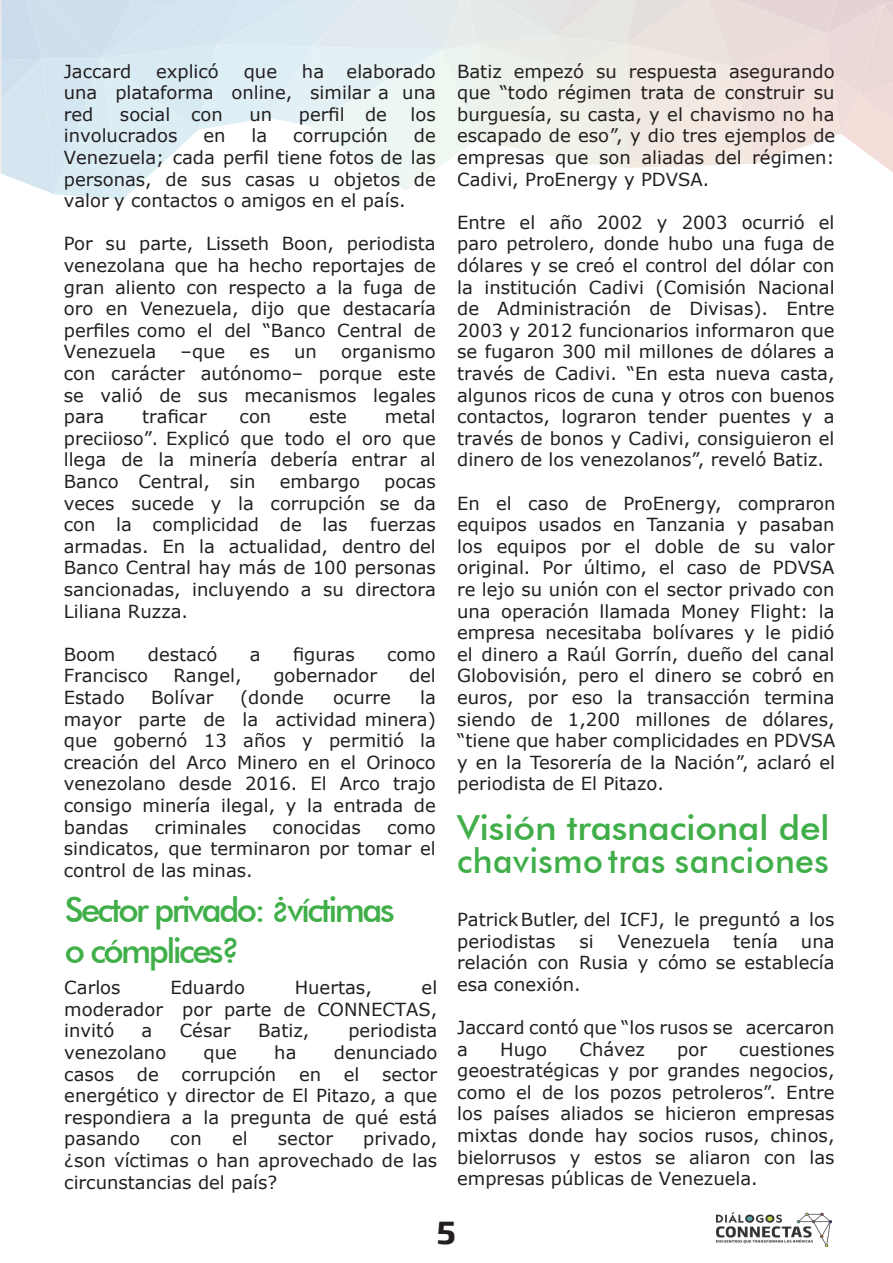
<style>
.page{position:relative;width:893px;height:1263px;background:#fff}
.page>*{position:absolute;margin:0;border:0;box-sizing:border-box;transform-origin:0 0}
.texto{font:500 34.5px/33px "Futura BT";letter-spacing:-.01em;color:#40ae49;scale:1.07 1}
.texto-2{font:500 34.5px/41px "Futura BT";letter-spacing:-.075em;color:#40ae49}
.t1{font:700 30px "Soho Gothic Pro";color:#231f20}
.texto-3{font:18px/21.6px "Verdana";color:#231f20;text-align:justify}
</style>
<div class="page">
<svg style="left:0;top:0;width:893px;height:200px"></svg>
<img style="left:716px;top:1212px;width:115px;height:34px">
<p class="texto-3" style="left:64px;top:60px;width:69px">Jaccard</p>
<p class="texto-3" style="left:156px;top:60px;width:64px">explicó</p>
<p class="texto-3" style="left:244px;top:60px;width:35px">que</p>
<p class="texto-3" style="left:64px;top:60px;width:374px;text-indent:238px">ha elaborado una plataforma online, similar a una red</p>
<p class="texto-3" style="left:120px;top:103px;width:104px">social con</p>
<p class="texto-3" style="left:249px;top:103px;width:24px">un</p>
<p class="texto-3" style="left:299px;top:103px;width:90px">perfil de</p>
<p class="texto-3" style="left:411px;top:103px;width:27px">los</p>
<p class="texto-3" style="left:64px;top:125px;width:115px">involucrados</p>
<p class="texto-3" style="left:203px;top:125px;width:24px">en</p>
<p class="texto-3" style="left:251px;top:125px;width:17px">la</p>
<p class="texto-3" style="left:293px;top:125px;width:96px">corrupción</p>
<p class="texto-3" style="left:64px;top:125px;width:374px;text-indent:350px">de Venezuela; cada perfil tiene fotos de las personas, de sus casas u objetos de valor y contactos o amigos en el país.</p>
<p class="texto-3" style="left:64px;top:233px;width:374px">Por su parte, Lisseth Boon, periodista venezolana que ha hecho reportajes de gran aliento con respecto a la fuga de oro en Venezuela, dijo que destacaría perfiles como el del “Banco Central de Venezuela</p>
<p class="texto-3" style="left:64px;top:341px;width:374px;text-indent:277px">organismo con carácter autónomo– porque este se valió de sus mecanismos legales para</p>
<p class="texto-3" style="left:181px;top:341px;width:46px">–que</p>
<p class="texto-3" style="left:250px;top:341px;width:22px">es</p>
<p class="texto-3" style="left:294px;top:341px;width:24px">un</p>
<p class="texto-3" style="left:142px;top:406px;width:66px">traficar</p>
<p class="texto-3" style="left:240px;top:406px;width:33px">con</p>
<p class="texto-3" style="left:309px;top:406px;width:39px">este</p>
<p class="texto-3" style="left:64px;top:406px;width:374px;text-indent:321px">metal preciioso”. Explicó que todo el oro que llega de la minería debería entrar al Banco Central, sin</p>
<p class="texto-3" style="left:280px;top:470px;width:82px">embargo</p>
<p class="texto-3" style="left:64px;top:470px;width:374px;text-indent:320px">pocas veces sucede y la corrupción se da con la complicidad de las</p>
<p class="texto-3" style="left:64px;top:514px;width:374px;text-indent:306px">fuerzas armadas. En la actualidad, dentro del Banco Central hay más de 100 personas sancionadas, incluyendo a su directora Liliana Ruzza.</p>
<p class="texto-3" style="left:64px;top:643px;width:53px">Boom</p>
<p class="texto-3" style="left:148px;top:643px;width:71px">destacó</p>
<p class="texto-3" style="left:250px;top:643px;width:12px">a</p>
<p class="texto-3" style="left:293px;top:643px;width:63px">figuras</p>
<p class="texto-3" style="left:387px;top:643px;width:50px">como</p>
<p class="texto-3" style="left:64px;top:665px;width:86px">Francisco</p>
<p class="texto-3" style="left:173px;top:665px;width:70px">Rangel,</p>
<p class="texto-3" style="left:273px;top:665px;width:105px">gobernador</p>
<p class="texto-3" style="left:409px;top:665px;width:28px">del</p>
<p class="texto-3" style="left:64px;top:686px;width:62px">Estado</p>
<p class="texto-3" style="left:151px;top:686px;width:64px">Bolívar</p>
<p class="texto-3" style="left:240px;top:686px;width:65px">(donde</p>
<p class="texto-3" style="left:333px;top:686px;width:59px">ocurre</p>
<p class="texto-3" style="left:64px;top:686px;width:374px;text-indent:356px">la mayor parte de la actividad minera) que gobernó 13 años y permitió la creación del Arco Minero en el Orinoco venezolano desde 2016. El Arco trajo consigo minería ilegal, y la entrada de bandas</p>
<p class="texto-3" style="left:155px;top:816px;width:93px">criminales</p>
<p class="texto-3" style="left:273px;top:816px;width:90px">conocidas</p>
<p class="texto-3" style="left:64px;top:816px;width:374px;text-indent:323px">como sindicatos, que terminaron por tomar el control de las minas.</p>
<p class="texto-2" style="left:65px;top:889px;width:332px">Sector privado: ¿víctimas o cómplices?</p>
<p class="texto-3" style="left:64px;top:976px;width:58px">Carlos</p>
<p class="texto-3" style="left:170px;top:976px;width:76px">Eduardo</p>
<p class="texto-3" style="left:295px;top:976px;width:79px">Huertas,</p>
<p class="texto-3" style="left:64px;top:976px;width:374px;text-indent:357px">el moderador por parte de CONNECTAS, invitó</p>
<p class="texto-3" style="left:142px;top:1020px;width:12px">a</p>
<p class="texto-3" style="left:180px;top:1020px;width:53px">César</p>
<p class="texto-3" style="left:258px;top:1020px;width:53px">Batiz,</p>
<p class="texto-3" style="left:348px;top:1020px;width:90px">periodista</p>
<p class="texto-3" style="left:64px;top:1041px;width:103px">venezolano</p>
<p class="texto-3" style="left:204px;top:1041px;width:35px">que</p>
<p class="texto-3" style="left:274px;top:1041px;width:24px">ha</p>
<p class="texto-3" style="left:334px;top:1041px;width:105px">denunciado</p>
<p class="texto-3" style="left:64px;top:1063px;width:51px">casos</p>
<p class="texto-3" style="left:137px;top:1063px;width:23px">de</p>
<p class="texto-3" style="left:181px;top:1063px;width:96px">corrupción</p>
<p class="texto-3" style="left:299px;top:1063px;width:24px">en</p>
<p class="texto-3" style="left:344px;top:1063px;width:17px">el</p>
<p class="texto-3" style="left:64px;top:1063px;width:374px;text-indent:318px">sector energético y director de El Pitazo, a que respondiera a la pregunta de qué está pasando</p>
<p class="texto-3" style="left:64px;top:1128px;width:374px;text-indent:299px">privado, ¿son víctimas o han aprovechado de las circunstancias del país?</p>
<p class="texto-3" style="left:170px;top:1128px;width:33px">con</p>
<p class="texto-3" style="left:232px;top:1128px;width:17px">el</p>
<p class="texto-3" style="left:278px;top:1128px;width:57px">sector</p>
<p class="texto-3" style="left:457px;top:60px;width:380px">Batiz empezó su respuesta asegurando que “todo régimen trata de construir su burguesía, su casta, y el chavismo no ha escapado de eso”, y dio tres ejemplos de empresas que son aliadas del régimen:<br>Cadivi, ProEnergy y PDVSA.</p>
<p class="texto-3" style="left:457px;top:211px;width:379px">Entre el año 2002 y 2003 ocurrió el paro petrolero, donde hubo una fuga de dólares y se creó el control del dólar con la institución Cadivi (Comisión Nacional de Administración de Divisas). Entre 2003 y 2012 funcionarios informaron que se fugaron 300 mil millones de dólares a través de Cadivi. “En esta nueva casta, algunos ricos de cuna y otros con buenos contactos, lograron tender puentes y a través de bonos y Cadivi, consiguieron el dinero de los venezolanos”, reveló Batiz.</p>
<p class="texto-3" style="left:457px;top:492px;width:380px">En el caso de ProEnergy, compraron equipos usados en Tanzania y pasaban los equipos por el doble de su valor original. Por último, el caso de PDVSA re lejo su unión con el sector privado con una operación llamada Money Flight: la empresa necesitaba bolívares y le pidió el dinero a Raúl Gorrín, dueño del canal Globovisión, pero el dinero se cobró en euros, por eso la transacción termina siendo de 1,200 millones de dólares, “tiene que haber complicidades en PDVSA y en la Tesorería de la Nación”, aclaró el periodista de El Pitazo.</p>
<p class="texto" style="left:457px;top:810px;width:350px">Visión trasnacional del chavismo tras sanciones</p>
<p class="texto-3" style="left:457px;top:908px;width:379px">Patrick Butler, del ICFJ, le preguntó a los periodistas</p>
<p class="texto-3" style="left:579px;top:930px;width:16px">si</p>
<p class="texto-3" style="left:618px;top:930px;width:94px">Venezuela</p>
<p class="texto-3" style="left:733px;top:930px;width:46px">tenía</p>
<p class="texto-3" style="left:457px;top:930px;width:379px;text-indent:344px">una relación con Rusia y cómo se establecía esa conexión.</p>
<p class="texto-3" style="left:457px;top:1016px;width:379px">Jaccard contó que “los rusos se acercaron a</p>
<p class="texto-3" style="left:500px;top:1038px;width:49px">Hugo</p>
<p class="texto-3" style="left:579px;top:1038px;width:67px">Chávez</p>
<p class="texto-3" style="left:677px;top:1038px;width:31px">por</p>
<p class="texto-3" style="left:457px;top:1038px;width:379px;text-indent:282px">cuestiones geoestratégicas y por grandes negocios, como el de los pozos petroleros”. Entre los países aliados se hicieron empresas mixtas donde hay socios rusos, chinos, bielorrusos y estos se aliaron con las empresas públicas de Venezuela.</p>
<h2 class="t1" style="left:437px;top:1209px;width:21px">5</h2>
</div>
